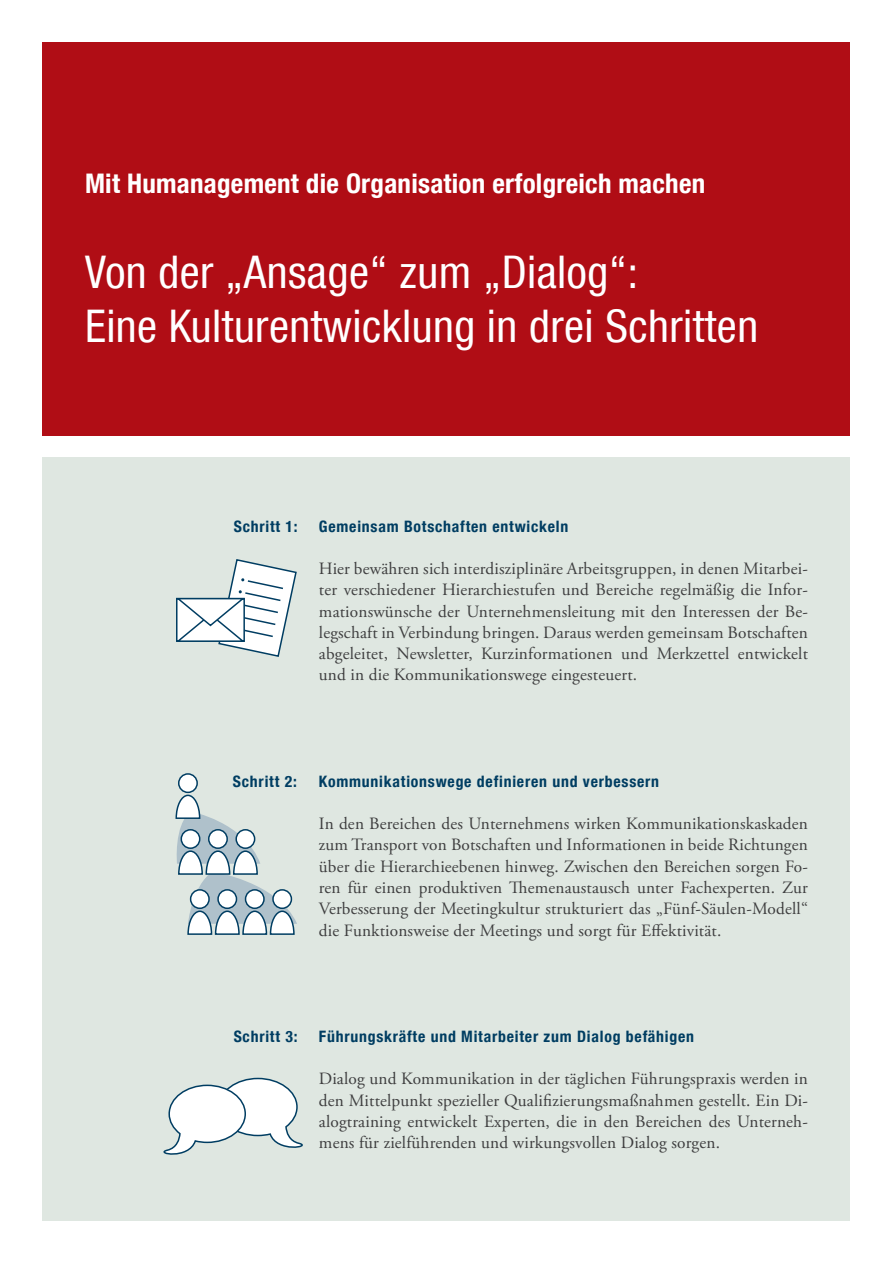
<style>
.page{position:relative;width:893px;height:1263px;background:#fff}
.page>*{position:absolute;margin:0;border:0;box-sizing:border-box;transform-origin:0 0}
.t1{font:condensed 45px/54px "Helvetica Neue LT Com";letter-spacing:.01em;color:#fff}
.t2{font:700 condensed 27px "Helvetica Neue LT Com";letter-spacing:.01em;color:#fff}
.t3{font:17.25px/21.3px "Adobe Garamond Pro";letter-spacing:.01em;color:#3e3e3f;text-align:justify}
.t4{font:700 condensed 15.75px "Helvetica Neue LT Com";letter-spacing:.05em;color:#003d62}
</style>
<div class="page">
<div style="left:43px;top:457px;width:807px;height:763px;background:#dfe7e1"></div>
<div style="left:43px;top:43px;width:807px;height:393px;background:#b00d15"></div>
<svg style="left:163px;top:1077px;width:140px;height:78px"></svg>
<svg style="left:176px;top:559px;width:121px;height:98px"></svg>
<div style="left:179px;top:774px;width:18px;height:18px;background:#fff;border-radius:50%"></div>
<div style="left:178px;top:773px;width:20px;height:20px;border:2px solid #003d62;border-radius:50%"></div>
<svg style="left:175px;top:794px;width:122px;height:141px"></svg>
<h2 class="t2" style="left:85px;top:167px;width:622px">Mit Humanagement die Organisation erfolgreich machen</h2>
<h1 class="t1" style="left:85px;top:244px;width:675px">Von der „Ansage“ zum „Dialog“:<br>Eine Kulturentwicklung in drei Schritten</h1>
<p class="t4" style="left:234px;top:516px;width:65px">Schritt 1:</p>
<p class="t4" style="left:319px;top:516px;width:251px">Gemeinsam Botschaften entwickeln</p>
<p class="t3" style="left:319px;top:559px;width:491px">Hier bewähren sich interdisziplinäre Arbeitsgruppen, in denen Mitarbei&shy;ter verschiedener Hierarchiestufen und Bereiche regelmäßig die Infor&shy;mationswünsche der Unternehmensleitung mit den Interessen der Be&shy;legschaft in Verbindung bringen. Daraus werden gemeinsam Botschaften abgeleitet, Newsletter, Kurzinformationen und Merkzettel entwickelt und in die Kommunikationswege eingesteuert.</p>
<p class="t4" style="left:233px;top:772px;width:65px">Schritt 2:</p>
<p class="t4" style="left:319px;top:772px;width:342px">Kommunikationswege definieren und verbessern</p>
<p class="t3" style="left:319px;top:814px;width:491px">In den Bereichen des Unternehmens wirken Kommunikationskaskaden zum Transport von Botschaften und Informationen in beide Richtungen über die Hierarchieebenen hinweg. Zwischen den Bereichen sorgen Fo&shy;ren für einen produktiven Themenaustausch unter Fachexperten. Zur Verbesserung der Meetingkultur strukturiert das „Fünf-Säulen-Modell“ die Funktionsweise der Meetings und sorgt für Effektivität.</p>
<p class="t4" style="left:234px;top:1027px;width:65px">Schritt 3:</p>
<p class="t4" style="left:319px;top:1027px;width:377px">Führungskräfte und Mitarbeiter zum Dialog befähigen</p>
<p class="t3" style="left:319px;top:1069px;width:490px">Dialog und Kommunikation in der täglichen Führungspraxis werden in den Mittelpunkt spezieller Qualifizierungsmaßnahmen gestellt. Ein Di&shy;alogtraining entwickelt Experten, die in den Bereichen des Unterneh&shy;mens für zielführenden und wirkungsvollen Dialog sorgen.</p>
</div>
